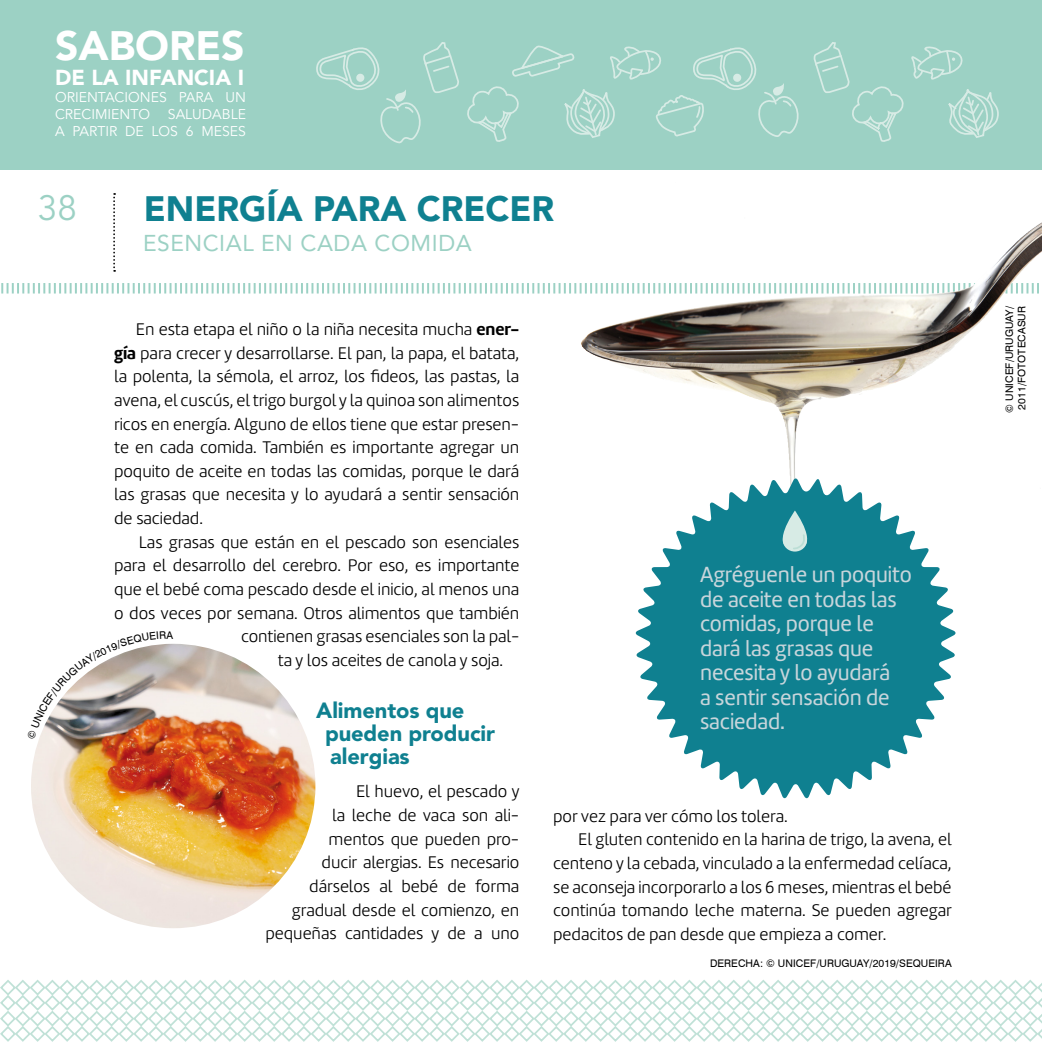
<style>
.page{position:relative;width:1042px;height:1042px;background:#fff}
.page>*{position:absolute;margin:0;border:0;box-sizing:border-box;transform-origin:0 0}
.t1{font:900 40.77px "Avenir LT Std";color:#fff}
.t2{font:900 35px "Avenir LT Std";color:#0f8090}
.t3{font:35px "Avenir LT Std";color:#9cd1c4}
.t4{font:22.75px/24.5px "Marine";letter-spacing:-.005em;color:#c8d5db}
.t5{font:22.75px "Avenir LT Std";letter-spacing:.025em;color:#9cd1c4}
.t6{font:900 21.88px/22.8px "Avenir LT Std";letter-spacing:-.005em;color:#0f8090}
.t7{font:900 21.53px "Avenir LT Std";color:#fff}
.t8{font:300 17.5px/23.6px "Marine";letter-spacing:-.005em;color:#000;text-align:justify}
.t9{font:14px/16.8px "Avenir LT Std";color:#fff}
.t10{font:10.5px/12.6px "Swiss 721 BT";letter-spacing:.005em;color:#000}
.s1{font-weight:700}
</style>
<div class="page">
<div style="left:0;top:0;width:1042px;height:170px;background:#9cd1c4"></div>
<svg style="left:113px;top:193px;width:2px;height:79px"></svg>
<svg style="left:316px;top:42px;width:483px;height:102px"></svg>
<svg style="left:813px;top:42px;width:186px;height:100px"></svg>
<svg style="left:1px;top:283px;width:580px;height:11px"></svg>
<svg style="left:0;top:980px;width:1042px;height:62px"></svg>
<img style="left:31px;top:644px;width:284px;height:284px;border-radius:142px">
<img style="left:581px;top:223px;width:459px;height:134px">
<svg style="left:635px;top:478px;width:321px;height:321px;fill:#0f8090"></svg>
<div style="left:783px;top:529px;width:24px;height:22px;background:#d7ebe5;border-radius:50%"></div>
<svg style="left:767px;top:510px;width:55px;height:40px"></svg>
<img style="left:39px;top:643px;width:134px;height:97px">
<h1 class="t1" style="left:55px;top:21px;width:191px">SABORES</h1>
<p class="t7" style="left:55px;top:65px;width:190px">DE LA INFANCIA I</p>
<p class="t9" style="left:55px;top:89px;width:192px">ORIENTACIONES PARA UN<br>CRECIMIENTO</p>
<p class="t9" style="left:55px;top:106px;width:192px;text-align:right">SALUDABLE<br>A PARTIR DE LOS 6 MESES</p>
<h2 class="t3" style="left:38px;top:187px;width:40px">38</h2>
<h2 class="t2" style="left:144px;top:187px;width:412px">ENERGÍA PARA CRECER</h2>
<h3 class="t5" style="left:143px;top:230px;width:330px">ESENCIAL EN CADA COMIDA</h3>
<p class="t8" style="left:114px;top:317px;width:407px;text-indent:22px">En esta etapa el niño o la niña necesita mucha <span class="s1">ener&shy;gía</span> para crecer y desarrollarse. El pan, la papa, el batata, la polenta, la sémola, el arroz, los fideos, las pastas, la avena, el cuscús, el trigo burgol y la quinoa son alimentos ricos en energía. Alguno de ellos tiene que estar presen&shy;te en cada comida. También es importante agregar un poquito de aceite en todas las comidas, porque le dará las grasas que necesita y lo ayudará a sentir sensación de saciedad.</p>
<p class="t8" style="left:139px;top:530px;width:382px">Las grasas que están en el pescado son esenciales</p>
<p class="t8" style="left:114px;top:553px;width:407px">para el desarrollo del cerebro. Por eso, es importante</p>
<p class="t8" style="left:114px;top:577px;width:407px">que el bebé coma pescado desde el inicio, al menos una</p>
<p class="t8" style="left:114px;top:601px;width:407px">o dos veces por semana. Otros alimentos que también</p>
<p class="t8" style="left:241px;top:624px;width:280px">contienen grasas esenciales son la pal-</p>
<p class="t8" style="left:278px;top:648px;width:227px">ta y los aceites de canola y soja.</p>
<p class="t6" style="left:325px;top:699px;width:171px;text-indent:-9px">Alimentos que pueden producir alergias</p>
<p class="t8" style="left:265px;top:779px;width:256px;text-align:right">El huevo, el pescado y<br>la leche de vaca son ali-<br>mentos que pueden pro-<br>ducir alergias. Es necesario dárselos al bebé de forma gradual desde el comienzo, en pequeñas cantidades y de a uno</p>
<h3 class="t4" style="left:700px;top:562px;width:213px">Agréguenle un poquito de aceite en todas las comidas, porque le dará las grasas que necesita y lo ayudará<br>a sentir sensación de saciedad.</h3>
<p class="t8" style="left:553px;top:804px;width:236px">por vez para ver cómo los tolera.</p>
<p class="t8" style="left:578px;top:827px;width:375px">El gluten contenido en la harina de trigo, la avena, el</p>
<p class="t8" style="left:553px;top:851px;width:400px">centeno y la cebada, vinculado a la enfermedad celíaca,</p>
<p class="t8" style="left:553px;top:875px;width:400px">se aconseja incorporarlo a los 6 meses, mientras el bebé</p>
<p class="t8" style="left:553px;top:898px;width:400px">continúa tomando leche materna. Se pueden agregar</p>
<p class="t8" style="left:553px;top:922px;width:335px">pedacitos de pan desde que empieza a comer.</p>
<p class="t10" style="left:710px;top:957px;width:243px">DERECHA: © UNICEF/URUGUAY/2019/SEQUEIRA</p>
<p class="t10" style="left:1003px;top:412px;width:108px;rotate:-90deg">© UNICEF/URUGUAY/<br>2011/FOTOTECASUR</p>
</div>
